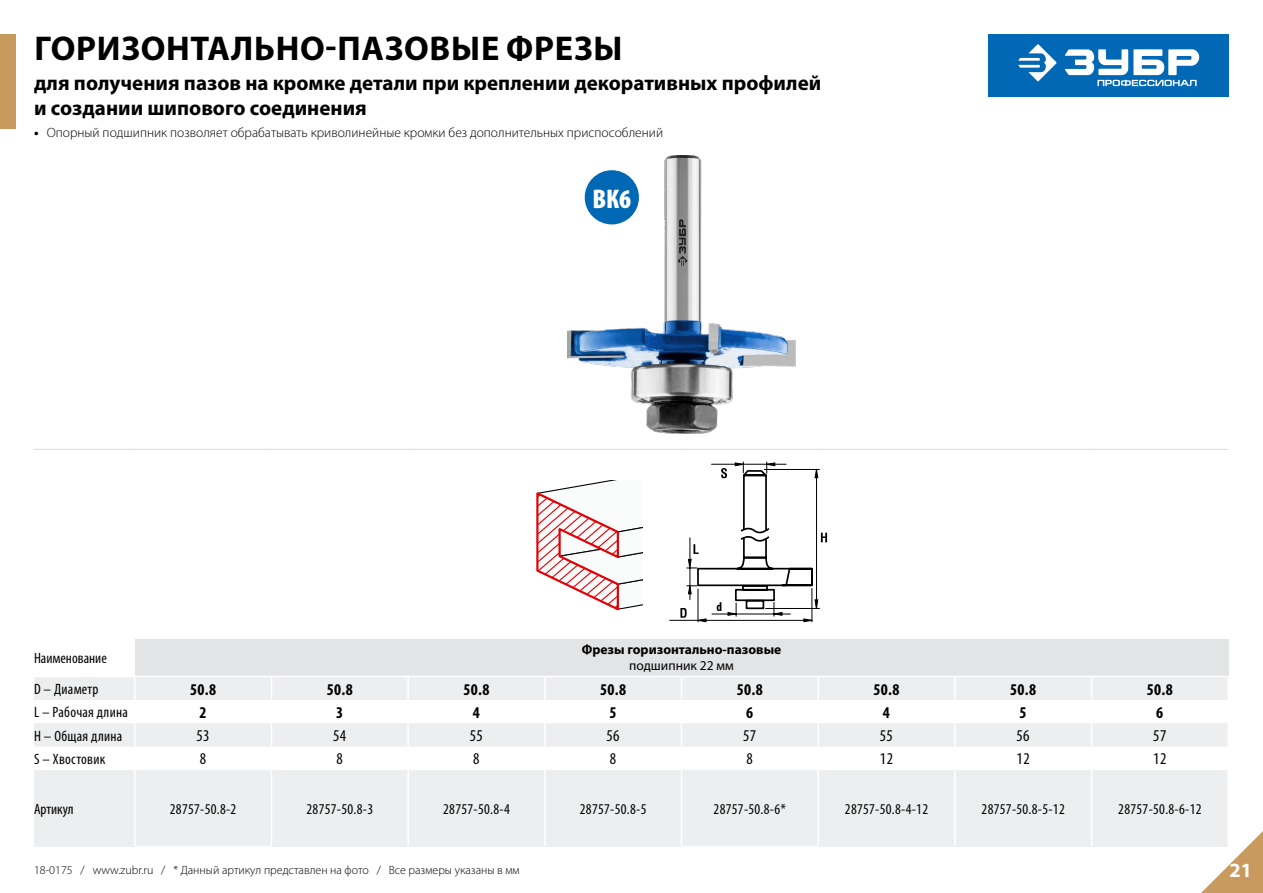
<style>
.page{position:relative;width:1263px;height:893px;background:#fff}
.page>*{position:absolute;margin:0;border:0;box-sizing:border-box;transform-origin:0 0}
.t1{font:700 34.5px "Myriad Pro";letter-spacing:.02em;color:#000}
.t2{font:900 condensed 27.15px "Myriad Pro";color:#fff}
.t3{font:700 21px/25.2px "Myriad Pro";color:#000}
.t4{font:700 20.25px "Myriad Pro";color:#fff}
.t5{font:700 condensed 16.5px "Myriad Pro";letter-spacing:.02em;color:#000}
.t6{font:condensed 16.5px "Myriad Pro";letter-spacing:.02em;color:#000}
.t7{font:condensed 15px "Myriad Pro";letter-spacing:.02em;color:#000}
.t8{font:condensed 15px "Myriad Pro";color:#000}
.t9{font:300 13.5px "Myriad Pro";color:#000}
.t10{font:700 13.5px "Myriad Pro";color:#000}
.t11{font:13.5px "Myriad Pro";color:#000}
.t12{font:700 condensed 12.75px "Myriad Pro";color:#000}
.t13{font:300 12px "Myriad Pro";color:#000}
.s1{font-weight:700}
</style>
<div class="page">
<div style="left:135px;top:639px;width:1093px;height:37px;background:#e3e4e6"></div>
<div style="left:34px;top:770px;width:101px;height:76px;background:#edeeef"></div>
<div style="left:136px;top:770px;width:681px;height:76px;background:#edeeef"></div>
<div style="left:271px;top:770px;width:137px;height:76px;background:#edeeef"></div>
<div style="left:408px;top:770px;width:137px;height:76px;background:#edeeef"></div>
<div style="left:545px;top:770px;width:136px;height:76px;background:#edeeef"></div>
<div style="left:818px;top:770px;width:137px;height:76px;background:#edeeef"></div>
<div style="left:955px;top:770px;width:136px;height:76px;background:#edeeef"></div>
<div style="left:1091px;top:770px;width:137px;height:76px;background:#edeeef"></div>
<hr style="left:34px;top:449px;width:101px;height:1px;background:#d8dbdc">
<hr style="left:135px;top:449px;width:136px;height:1px;background:#d8dbdc">
<hr style="left:271px;top:449px;width:137px;height:1px;background:#d8dbdc">
<hr style="left:408px;top:449px;width:137px;height:1px;background:#d8dbdc">
<hr style="left:545px;top:449px;width:136px;height:1px;background:#d8dbdc">
<hr style="left:681px;top:449px;width:137px;height:1px;background:#d8dbdc">
<hr style="left:818px;top:449px;width:137px;height:1px;background:#d8dbdc">
<hr style="left:955px;top:449px;width:136px;height:1px;background:#d8dbdc">
<hr style="left:1091px;top:449px;width:137px;height:1px;background:#d8dbdc">
<hr style="left:134px;top:770px;width:2px;height:76px;background:#fff">
<hr style="left:271px;top:770px;width:1px;height:76px;background:#fff">
<hr style="left:544px;top:770px;width:2px;height:76px;background:#fff">
<hr style="left:817px;top:770px;width:2px;height:76px;background:#fff">
<svg style="left:34px;top:677px;width:1193px;height:70px"></svg>
<hr style="left:1091px;top:770px;width:1px;height:76px;background:#fff">
<hr style="left:407px;top:770px;width:2px;height:76px;background:#fff">
<hr style="left:681px;top:770px;width:1px;height:76px;background:#fff">
<hr style="left:954px;top:770px;width:1px;height:76px;background:#fff">
<hr style="left:1227px;top:770px;width:2px;height:76px;background:#fff">
<img style="left:567px;top:156px;width:229px;height:277px">
<svg style="left:536px;top:481px;width:107px;height:130px"></svg>
<svg style="left:670px;top:462px;width:157px;height:160px"></svg>
<div style="left:585px;top:170px;width:54px;height:54px;background:#0068b5;border-radius:50%"></div>
<div style="left:989px;top:34px;width:240px;height:62px;background:#0068b5"></div>
<svg style="left:1018px;top:44px;width:39px;height:37px"></svg>
<svg style="left:1065px;top:49px;width:134px;height:37px"></svg>
<svg style="left:1201px;top:831px;width:62px;height:62px"></svg>
<div style="left:0;top:34px;width:16px;height:95px;background:#c99a5e"></div>
<h1 class="t1" style="left:34px;top:26px;width:590px">ГОРИЗОНТАЛЬНО-ПАЗОВЫЕ ФРЕЗЫ</h1>
<h3 class="t3" style="left:34px;top:70px;width:789px">для получения пазов на кромке детали при креплении декоративных профилей и создании шипового соединения</h3>
<p class="t9" style="left:34px;top:125px;width:631px"><span class="s1">•</span> Опорный подшипник позволяет обрабатывать криволинейные кромки без дополнительных приспособлений</p>
<h2 class="t2" style="left:592px;top:183px;width:40px">ВК6</h2>
<p class="t8" style="left:34px;top:649px;width:74px">Наименование</p>
<p class="t12" style="left:716px;top:599px;width:7px">d</p>
<p class="t10" style="left:582px;top:641px;width:201px">Фрезы горизонтально-пазовые</p>
<p class="t11" style="left:629px;top:657px;width:106px">подшипник 22 мм</p>
<p class="t7" style="left:34px;top:680px;width:66px">D – Диаметр</p>
<p class="t5" style="left:190px;top:679px;width:27px">50.8</p>
<p class="t5" style="left:327px;top:679px;width:27px">50.8</p>
<p class="t5" style="left:463px;top:679px;width:27px">50.8</p>
<p class="t5" style="left:600px;top:679px;width:27px">50.8</p>
<p class="t5" style="left:737px;top:679px;width:27px">50.8</p>
<p class="t5" style="left:873px;top:679px;width:27px">50.8</p>
<p class="t5" style="left:1010px;top:679px;width:27px">50.8</p>
<p class="t5" style="left:1147px;top:679px;width:27px">50.8</p>
<p class="t7" style="left:34px;top:703px;width:95px">L – Рабочая длина</p>
<p class="t5" style="left:200px;top:702px;width:9px">2</p>
<p class="t5" style="left:336px;top:702px;width:9px">3</p>
<p class="t5" style="left:473px;top:702px;width:9px">4</p>
<p class="t5" style="left:610px;top:702px;width:9px">5</p>
<p class="t5" style="left:746px;top:702px;width:9px">6</p>
<p class="t5" style="left:883px;top:702px;width:9px">4</p>
<p class="t5" style="left:1020px;top:702px;width:9px">5</p>
<p class="t5" style="left:1156px;top:702px;width:9px">6</p>
<p class="t7" style="left:34px;top:726px;width:90px">H – Общая длина</p>
<p class="t6" style="left:197px;top:726px;width:15px">53</p>
<p class="t6" style="left:333px;top:726px;width:15px">54</p>
<p class="t6" style="left:470px;top:726px;width:15px">55</p>
<p class="t6" style="left:607px;top:726px;width:15px">56</p>
<p class="t6" style="left:743px;top:726px;width:15px">57</p>
<p class="t6" style="left:880px;top:726px;width:15px">55</p>
<p class="t6" style="left:1017px;top:726px;width:15px">56</p>
<p class="t6" style="left:1153px;top:726px;width:15px">57</p>
<p class="t7" style="left:34px;top:750px;width:73px">S – Хвостовик</p>
<p class="t6" style="left:200px;top:749px;width:8px">8</p>
<p class="t6" style="left:337px;top:749px;width:8px">8</p>
<p class="t6" style="left:473px;top:749px;width:8px">8</p>
<p class="t6" style="left:610px;top:749px;width:8px">8</p>
<p class="t6" style="left:747px;top:749px;width:8px">8</p>
<p class="t6" style="left:880px;top:749px;width:15px">12</p>
<p class="t6" style="left:1017px;top:749px;width:15px">12</p>
<p class="t6" style="left:1153px;top:749px;width:15px">12</p>
<p class="t8" style="left:34px;top:800px;width:41px">Артикул</p>
<p class="t7" style="left:170px;top:800px;width:68px">28757-50.8-2</p>
<p class="t7" style="left:307px;top:800px;width:68px">28757-50.8-3</p>
<p class="t7" style="left:443px;top:800px;width:68px">28757-50.8-4</p>
<p class="t7" style="left:580px;top:800px;width:68px">28757-50.8-5</p>
<p class="t7" style="left:714px;top:800px;width:74px">28757-50.8-6*</p>
<p class="t7" style="left:845px;top:800px;width:85px">28757-50.8-4-12</p>
<p class="t7" style="left:982px;top:800px;width:85px">28757-50.8-5-12</p>
<p class="t7" style="left:1118px;top:800px;width:85px">28757-50.8-6-12</p>
<p class="t13" style="left:34px;top:862px;width:487px">18-0175 / www.zubr.ru / * Данный артикул представлен на фото / Все размеры указаны в мм</p>
<h3 class="t4" style="left:1229px;top:857px;width:24px">21</h3>
</div>
